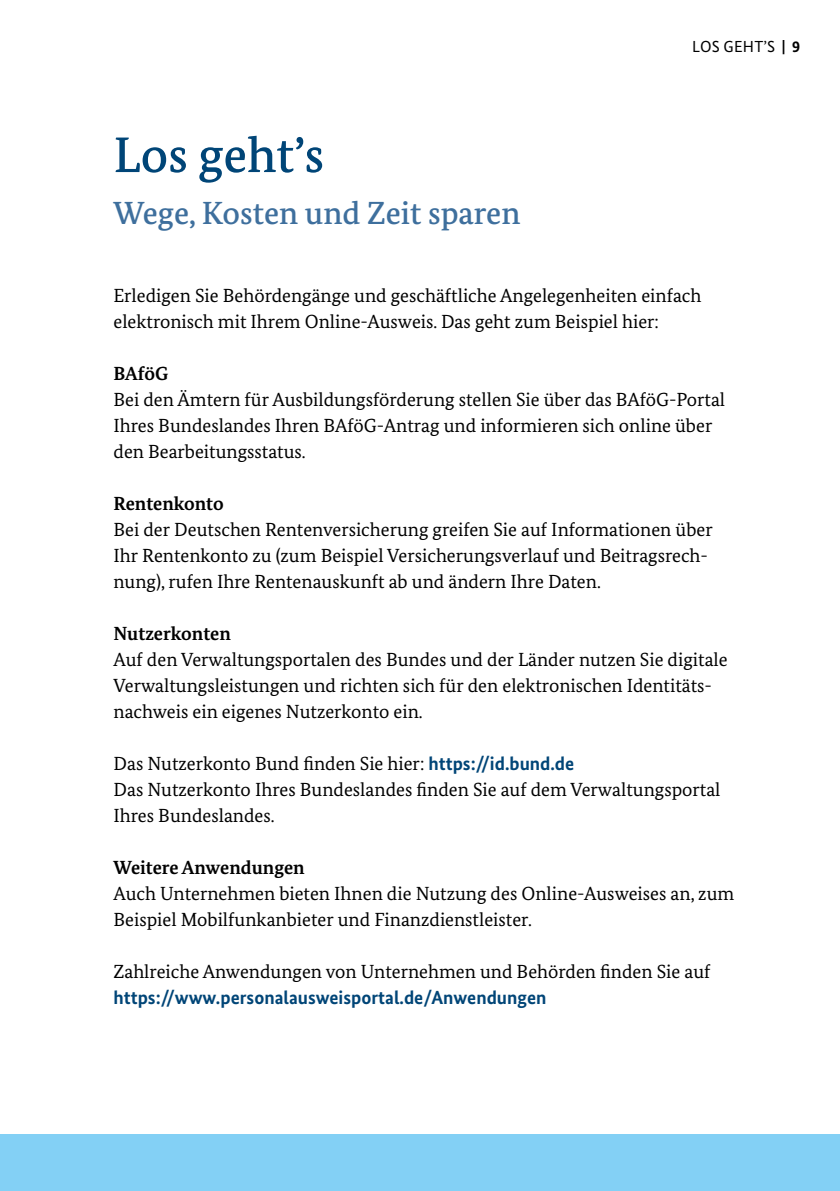
<style>
.page{position:relative;width:840px;height:1191px;background:#fff}
.page>*{position:absolute;margin:0;border:0;box-sizing:border-box;transform-origin:0 0}
.t1{font:500 50px "Bundes Serif";color:#004577}
.t2{font:500 32px "Bundes Serif";color:#3e6f9d}
.t3{font:19px/26px "Bundes Serif";color:#000}
.t4{font:700 19px "Bundes Serif";color:#000}
.t5{font:16px "Bundes Sans";letter-spacing:.01em;color:#000}
.s1{font-weight:700}
.s2{font-family:"Bundes Sans";font-weight:700;color:#004577}
</style>
<div class="page">
<div style="left:0;top:1134px;width:839px;height:57px;background:#83d0f5"></div>
<h2 class="t1" style="left:113px;top:124px;width:212px">Los geht’s</h2>
<h3 class="t2" style="left:113px;top:194px;width:408px">Wege, Kosten und Zeit sparen</h3>
<p class="t5" style="left:691px;top:37px;width:109px">LOS GEHT’S <span class="s1">| 9</span></p>
<p class="t3" style="left:113px;top:282px;width:589px">Erledigen Sie Behördengänge und geschäftliche Angelegenheiten einfach elektronisch mit Ihrem Online-Ausweis. Das geht zum Beispiel hier:</p>
<h4 class="t4" style="left:113px;top:362px;width:56px">BAföG</h4>
<p class="t3" style="left:113px;top:386px;width:613px">Bei den Ämtern für Ausbildungsförderung stellen Sie über das BAföG-Portal<br>Ihres Bundeslandes Ihren BAföG-Antrag und informieren sich online über den Bearbeitungsstatus.</p>
<h4 class="t4" style="left:113px;top:492px;width:112px">Rentenkonto</h4>
<p class="t3" style="left:113px;top:516px;width:600px">Bei der Deutschen Rentenversicherung greifen Sie auf Informationen über<br>Ihr Rentenkonto zu (zum Beispiel Versicherungsverlauf und Beitragsrech&shy;nung), rufen Ihre Rentenauskunft ab und ändern Ihre Daten.</p>
<h4 class="t4" style="left:113px;top:622px;width:119px">Nutzerkonten</h4>
<p class="t3" style="left:113px;top:646px;width:615px">Auf den Verwaltungsportalen des Bundes und der Länder nutzen Sie digitale<br>Verwaltungsleistungen und richten sich für den elektronischen Identitäts&shy;nachweis ein eigenes Nutzerkonto ein.</p>
<p class="t3" style="left:113px;top:750px;width:462px">Das Nutzerkonto Bund finden Sie hier: <span class="s2">https://id.bund.de</span></p>
<p class="t3" style="left:113px;top:776px;width:608px">Das Nutzerkonto Ihres Bundeslandes finden Sie auf dem Verwaltungsportal<br>Ihres Bundeslandes.</p>
<h4 class="t4" style="left:113px;top:856px;width:193px">Weitere Anwendungen</h4>
<p class="t3" style="left:113px;top:880px;width:622px">Auch Unternehmen bieten Ihnen die Nutzung des Online-Ausweises an, zum<br>Beispiel Mobilfunkanbieter und Finanzdienstleister.</p>
<p class="t3" style="left:113px;top:958px;width:598px">Zahlreiche Anwendungen von Unternehmen und Behörden finden Sie auf <span class="s2">https://www.personalausweisportal.de/Anwendungen</span></p>
</div>
